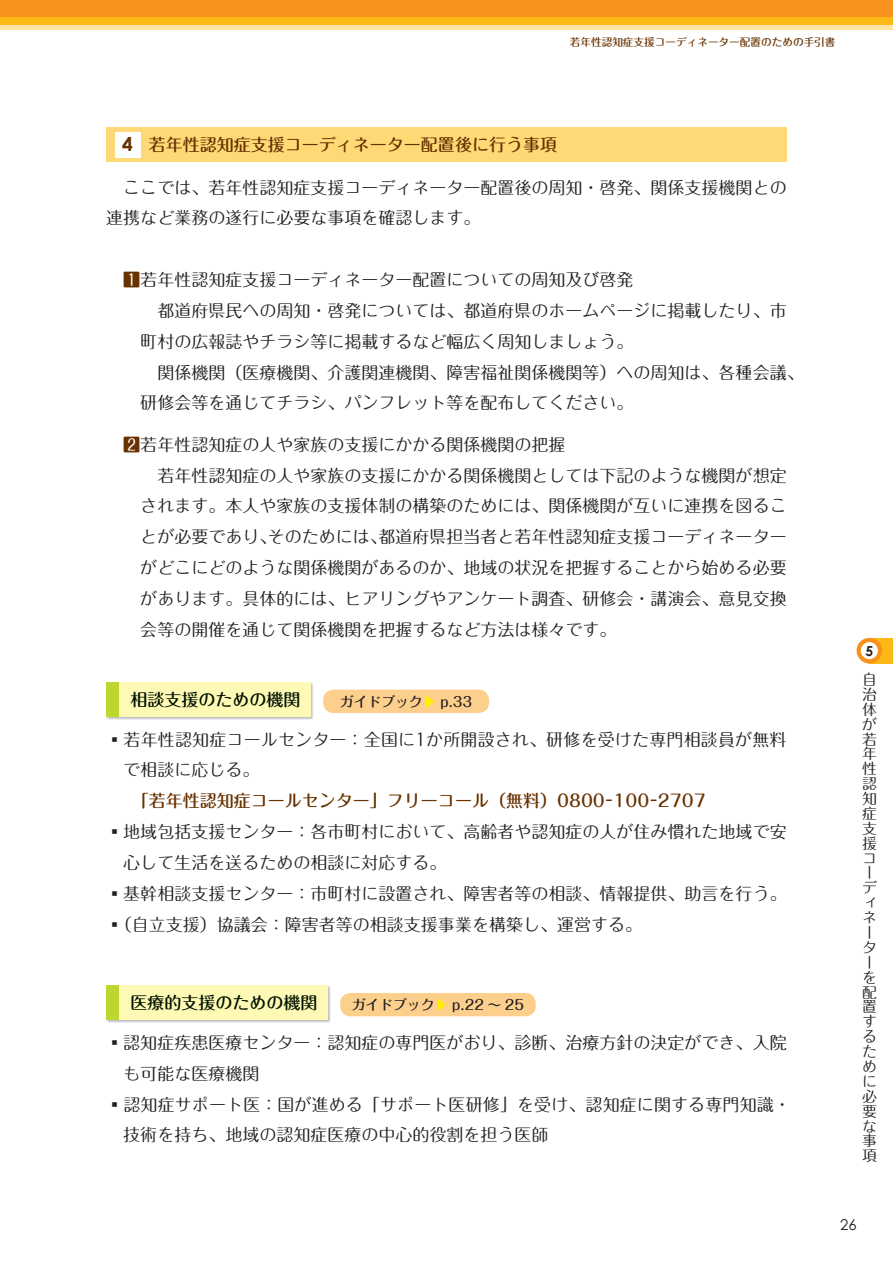
<style>
.page{position:relative;width:893px;height:1263px;background:#fff}
.page>*{position:absolute;margin:0;border:0;box-sizing:border-box;transform-origin:0 0}
.t1{font:16.95px/30.8px "Maru Fo Pro";color:#231f20}
.t2{font:500 16.95px "Maru Fo Pro";color:#683100}
.t3{font:500 16.95px "Maru Fo Pro";color:#001300}
.t4{font:14.85px/14.9px "Maru Fo Pro";color:#231f20}
.t5{font:14.85px "Century Gothic";color:#231f20}
.t6{font:500 13.8px "Maru Fo Pro";color:#231f20}
.t7{font:700 13.8px "Century Gothic";color:#231f20}
.t8{font:500 10.65px "Maru Fo Pro";color:#683100}
.s1{font-family:"Century Gothic";font-weight:700;font-size:19.2px}
.s2{color:#683100}
.s3{color:#fff101}
.s4{font-weight:400;color:#faaf18}
</style>
<div class="page">
<div style="left:0;top:0;width:893px;height:17px;background:#f7931d"></div>
<div style="left:0;top:17px;width:893px;height:9px;background:#fcb814"></div>
<div style="left:868px;top:638px;width:25px;height:25px;background:#fcb814"></div>
<div style="left:859px;top:640px;width:21px;height:21px;background:#fff;border-radius:50%"></div>
<div style="left:857px;top:638px;width:25px;height:25px;border:4px solid #f7931d;border-radius:50%"></div>
<hr style="left:0;top:26px;width:893px;height:4px;background:#ffe2a5">
<div style="left:106px;top:682px;width:208px;height:38px;background:#231f20;opacity:.3"></div>
<div style="left:106px;top:682px;width:204px;height:34px;background:#fff9b6"></div>
<div style="left:106px;top:985px;width:225px;height:38px;background:#231f20;opacity:.3"></div>
<div style="left:106px;top:986px;width:221px;height:34px;background:#fff9b6"></div>
<div style="left:106px;top:682px;width:13px;height:34px;background:#bed630"></div>
<div style="left:106px;top:986px;width:13px;height:34px;background:#bed630"></div>
<div style="left:323px;top:690px;width:166px;height:23px;background:#fdcf8c;border-radius:10px"></div>
<div style="left:340px;top:993px;width:196px;height:23px;background:#fdcf8c;border-radius:10px"></div>
<div style="left:106px;top:128px;width:681px;height:34px;background:#feda76"></div>
<div style="left:115px;top:132px;width:25px;height:25px;background:#fff"></div>
<p class="t8" style="left:570px;top:33px;width:267px">若年性認知症支援コーディネーター配置のための手引書</p>
<p class="t2" style="left:115px;top:131px;width:444px">　　<span class="s1">4</span> 若年性認知症支援コーディネーター配置後に行う事項</p>
<p class="t1" style="left:106px;top:170px;width:682px">　ここでは、若年性認知症支援コーディネーター配置後の周知・啓発、関係支援機関との連携など業務の遂行に必要な事項を確認します。</p>
<p class="t1" style="left:140px;top:262px;width:665px;text-indent:-17px"><span class="s2">1</span>若年性認知症支援コーディネーター配置についての周知及び啓発<br>　都道府県民への周知・啓発については、都道府県のホームページに掲載したり、市町村の広報誌やチラシ等に掲載するなど幅広く周知しましょう。<br>　関係機関（医療機関、介護関連機関、障害福祉関係機関等）への周知は、各種会議、研修会等を通じてチラシ、パンフレット等を配布してください。</p>
<p class="t1" style="left:140px;top:427px;width:648px;text-indent:-17px"><span class="s2">2</span>若年性認知症の人や家族の支援にかかる関係機関の把握<br>　若年性認知症の人や家族の支援にかかる関係機関としては下記のような機関が想定されます。本人や家族の支援体制の構築のためには、関係機関が互いに連携を図ることが必要であり、そのためには、都道府県担当者と若年性認知症支援コーディネーターがどこにどのような関係機関があるのか、地域の状況を把握することから始める必要があります。具体的には、ヒアリングやアンケート調査、研修会・講演会、意見交換会等の開催を通じて関係機関を把握するなど方法は様々です。</p>
<p class="t3" style="left:130px;top:686px;width:172px">相談支援のための機関</p>
<p class="t6" style="left:340px;top:690px;width:134px">ガイドブック<span class="s3">▶</span> p.33</p>
<p class="t1" style="left:106px;top:722px;width:682px">▪若年性認知症コールセンター：全国に1か所開設され、研修を受けた専門相談員が無料</p>
<p class="t1" style="left:123px;top:753px;width:138px">で相談に応じる。</p>
<p class="t2" style="left:106px;top:787px;width:601px"><span class="s4">　　</span>「若年性認知症コールセンター」フリーコール（無料）0800−100−2707</p>
<p class="t1" style="left:123px;top:814px;width:665px;text-indent:-17px">▪地域包括支援センター：各市町村において、高齢者や認知症の人が住み慣れた地域で安心して生活を送るための相談に対応する。</p>
<p class="t1" style="left:106px;top:876px;width:682px">▪基幹相談支援センター：市町村に設置され、障害者等の相談、情報提供、助言を行う。</p>
<p class="t1" style="left:106px;top:907px;width:537px">▪（自立支援）協議会：障害者等の相談支援事業を構築し、運営する。</p>
<p class="t3" style="left:130px;top:989px;width:189px">医療的支援のための機関</p>
<p class="t6" style="left:352px;top:994px;width:174px">ガイドブック<span class="s3">▶</span> p.22 〜 25</p>
<p class="t1" style="left:123px;top:1025px;width:665px;text-indent:-17px">▪認知症疾患医療センター：認知症の専門医がおり、診断、治療方針の決定ができ、入院も可能な医療機関</p>
<p class="t1" style="left:123px;top:1087px;width:669px;text-indent:-17px">▪認知症サポート医：国が進める「サポート医研修」を受け、認知症に関する専門知識・技術を持ち、地域の認知症医療の中心的役割を担う医師</p>
<p class="t7" style="left:865px;top:642px;width:9px">5</p>
<p class="t4" style="left:862px;top:670px;width:16px">自治体が若年性認知症支援コーディネーターを配置するために必要な事項</p>
<p class="t5" style="left:840px;top:1215px;width:18px">26</p>
</div>
